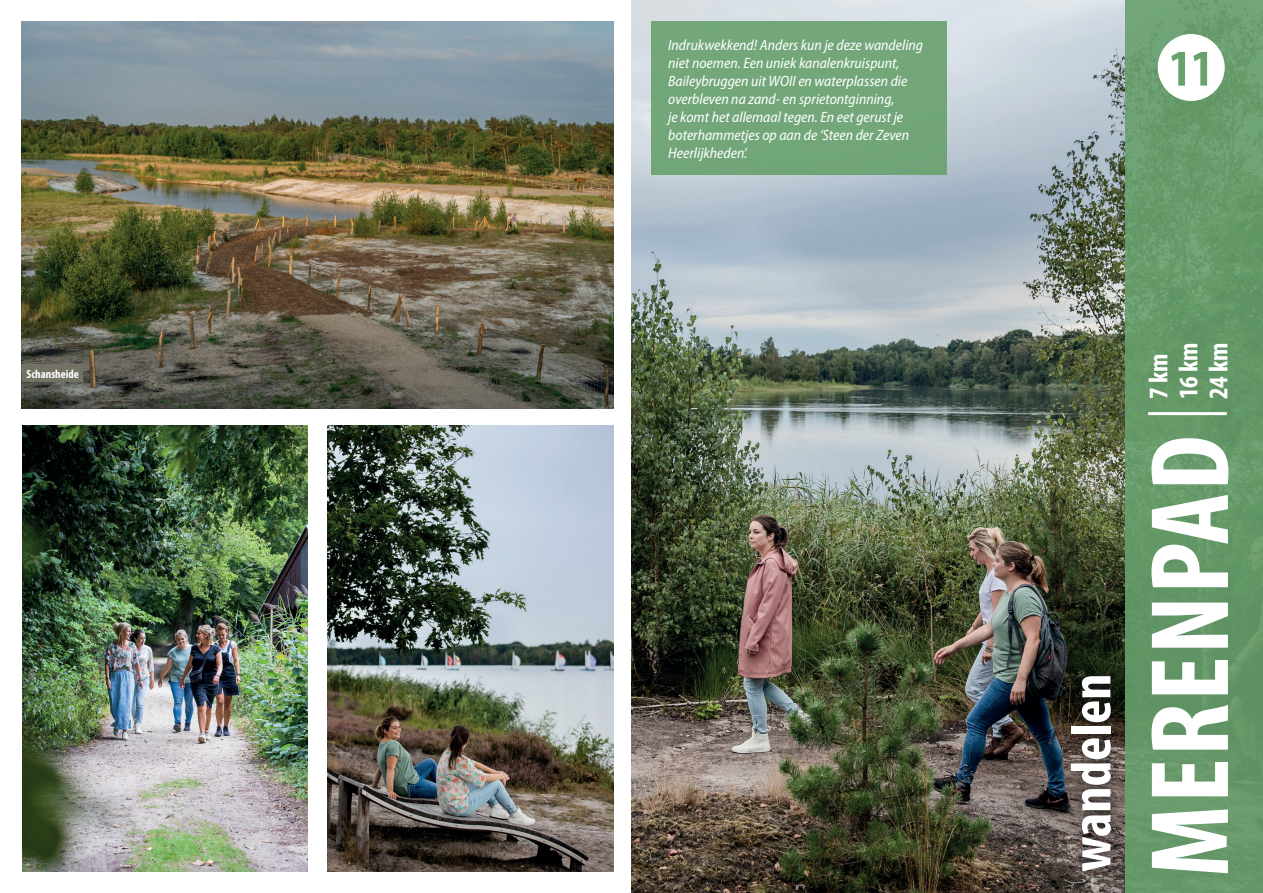
<style>
.page{position:relative;width:1263px;height:893px;background:#fff}
.page>*{position:absolute;margin:0;border:0;box-sizing:border-box;transform-origin:0 0}
.t1{font:700 condensed 112.8px "Myriad Pro";letter-spacing:.02em;color:#fff}
.t2{font:700 condensed 57.3px "Myriad Pro";color:#fff}
.t3{font:700 condensed 51.75px "Myriad Pro";color:#68a16e}
.t4{font:700 condensed 27px/30px "Myriad Pro";letter-spacing:-.005em;color:#fff}
.t5{font:italic semi-condensed 15px/18px "Myriad Pro";color:#fff}
.t6{font:700 condensed 12px "Myriad Pro";color:#fff}
</style>
<div class="page">
<img style="left:631px;top:0;width:494px;height:893px">
<div style="left:1125px;top:0;width:138px;height:893px;background:linear-gradient(to bottom,#699e6f,#629565)"></div>
<div style="left:651px;top:21px;width:296px;height:154px;background:#73a77a"></div>
<div style="left:1057px;top:662px;width:67px;height:222px;background:#231f20;opacity:.75"></div>
<div style="left:1158px;top:34px;width:67px;height:67px;background:#fff;border-radius:50%"></div>
<img style="left:21px;top:21px;width:592px;height:387px">
<img style="left:328px;top:425px;width:285px;height:447px">
<img style="left:22px;top:425px;width:286px;height:447px">
<hr style="left:1148px;top:412px;width:79px;height:3px;background:#fff">
<div style="left:22px;top:365px;width:61px;height:17px;background:#737265"></div>
<p class="t6" style="left:27px;top:366px;width:54px">Schansheide</p>
<p class="t5" style="left:668px;top:35px;width:256px">Indrukwekkend! Anders kun je deze wandeling niet noemen. Een uniek kanalenkruispunt, Baileybruggen uit WOII en waterplassen die overbleven na zand- en sprietontginning,<br>je komt het allemaal tegen. En eet gerust je boterhammetjes op aan de ‘Steen der Zeven Heerlijkheden’.</p>
<h3 class="t3" style="left:1169px;top:36px;width:46px">11</h3>
<h2 class="t2" style="left:1055px;top:872px;width:200px;rotate:-90deg">wandelen</h2>
<h3 class="t4" style="left:1143px;top:399px;width:58px;rotate:-90deg">7 km<br>16 km<br>24 km</h3>
<h1 class="t1" style="left:1120px;top:877px;width:443px;rotate:-90deg">MERENPAD</h1>
</div>
